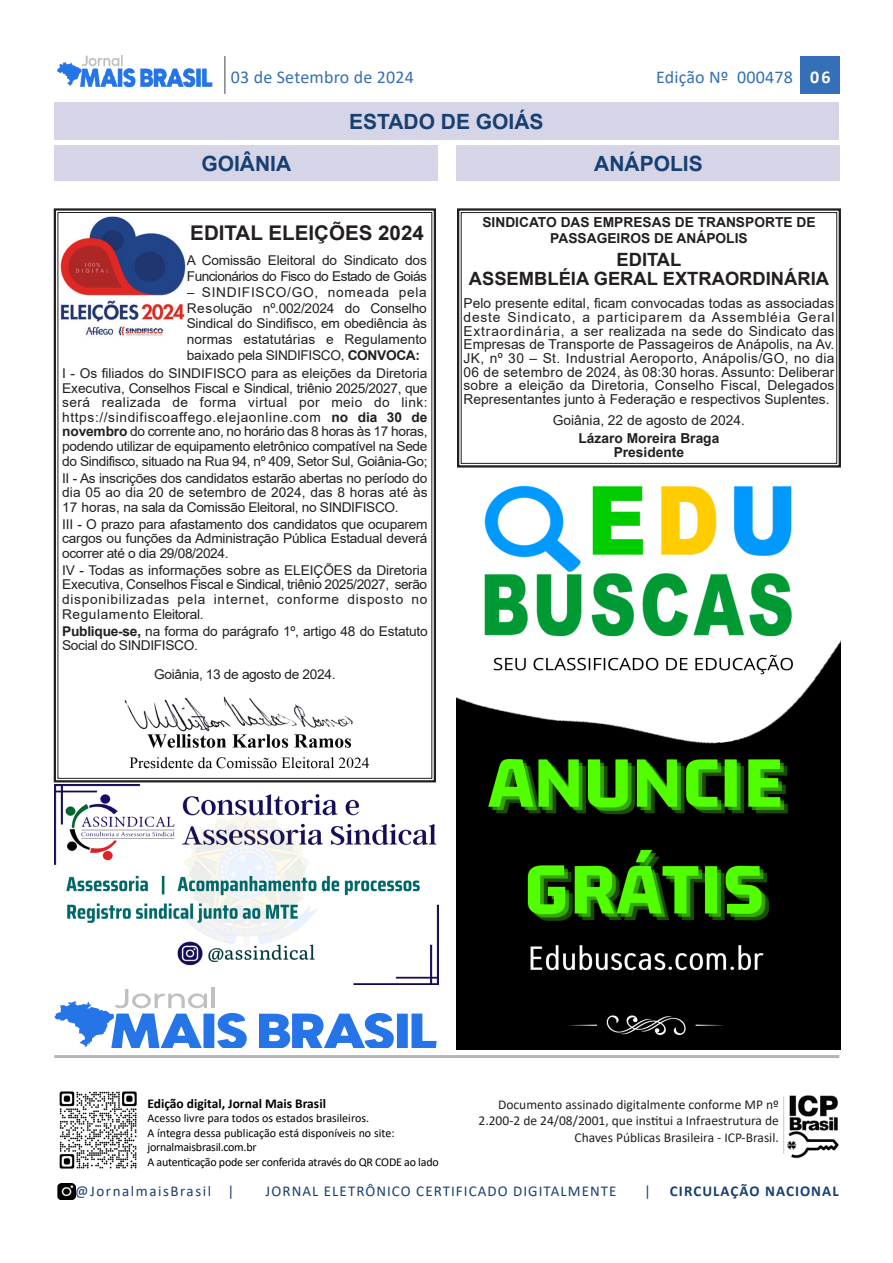
<style>
.page{position:relative;width:893px;height:1263px;background:#fff}
.page>*{position:absolute;margin:0;border:0;box-sizing:border-box;transform-origin:0 0}
.t1{font:700 21px "Arial";color:#173f72}
.t2{font:700 20.25px "Arial";color:#231f20}
.t3{font:700 18.3px/19.4px "Arial";color:#231f20;text-align:center}
.t4{font:18px "Calibri";letter-spacing:.01em;color:#346fb7}
.t5{font:15px "Calibri";letter-spacing:.07em;color:#173f72}
.t6{font:15px "Calibri";letter-spacing:.105em;color:#173f72}
.t7{font:700 15px "Calibri";letter-spacing:.07em;color:#173f72}
.t8{font:13.65px/13.6px "Arial";color:#231f20;text-align:justify}
.t9{font:700 13.65px/16px "Arial";color:#231f20;text-align:center}
.t10{font:13.5px/14.5px "Arial";letter-spacing:-.025em;color:#231f20;text-align:justify}
.t11{font:13.5px/16.2px "Calibri";color:#231f20;text-align:right}
.t12{font:700 13.5px "Calibri";color:#000}
.t13{font:12px/14.4px "Calibri";letter-spacing:-.01em;color:#000}
.s1{font-weight:700;color:#fff}
.s2{font-weight:700}
</style>
<div class="page">
<div style="left:800px;top:56px;width:40px;height:38px;background:#346fb7"></div>
<hr style="left:224px;top:56px;width:2px;height:38px;background:#808285">
<img style="left:57px;top:56px;width:156px;height:32px">
<img style="left:59px;top:1091px;width:78px;height:78px">
<img style="left:57px;top:1184px;width:18px;height:16px">
<hr style="left:54px;top:1055px;width:785px;height:3px;background:#b5b6b6">
<img style="left:783px;top:1095px;width:56px;height:64px">
<hr style="left:783px;top:1096px;width:1px;height:57px;background:#c7c7d9">
<div style="left:54px;top:102px;width:785px;height:38px;background:#d5d5e7"></div>
<div style="left:54px;top:145px;width:384px;height:36px;background:#d5d5e7"></div>
<div style="left:456px;top:145px;width:384px;height:36px;background:#d5d5e7"></div>
<div style="left:457px;top:208px;width:384px;height:259px;border:2px solid #231f20"></div>
<div style="left:461px;top:212px;width:376px;height:252px;border:1px solid #231f20"></div>
<img style="left:54px;top:784px;width:384px;height:201px">
<div style="left:54px;top:208px;width:382px;height:574px;border:2px solid #231f20"></div>
<img style="left:61px;top:216px;width:125px;height:120px">
<img style="left:124px;top:696px;width:246px;height:73px">
<hr style="left:212px;top:988px;width:3px;height:20px;background:#c0c0c0">
<svg style="left:54px;top:989px;width:193px;height:59px"></svg>
<svg style="left:259px;top:1013px;width:178px;height:35px"></svg>
<img style="left:456px;top:485px;width:384px;height:564px">
<h3 class="t4" style="left:231px;top:65px;width:184px">03 de Setembro de 2024</h3>
<h3 class="t4" style="left:656px;top:65px;width:176px">Edição Nº 000478 <span class="s1">06</span></h3>
<h1 class="t1" style="left:349px;top:106px;width:196px">ESTADO DE GOIÁS</h1>
<h1 class="t1" style="left:201px;top:148px;width:91px">GOIÂNIA</h1>
<h1 class="t1" style="left:594px;top:148px;width:110px">ANÁPOLIS</h1>
<h2 class="t2" style="left:190px;top:218px;width:235px">EDITAL ELEIÇÕES 2024</h2>
<p class="t10" style="left:187px;top:253px;width:242px;line-height:15.8px">A Comissão Eleitoral do Sindicato dos<br>Funcionários do Fisco do Estado de Goiás</p>
<p class="t10" style="left:187px;top:284px;width:242px;line-height:15.8px">– SINDIFISCO/GO, nomeada pela Resolução nº.002/2024 do Conselho Sindical do Sindifisco, em obediência às normas estatutárias e Regulamento baixado pela SINDIFISCO, <span class="s2">CONVOCA:</span></p>
<p class="t10" style="left:62px;top:366px;width:367px">I - Os filiados do SINDIFISCO para as eleições da Diretoria Executiva, Conselhos Fiscal e Sindical, triênio 2025/2027, que será realizada de forma virtual por meio do link: https://sindifiscoaffego.elejaonline.com <span class="s2">no dia 30 de novembro</span> do corrente ano, no horário das 8 horas às 17 horas, podendo utilizar de equipamento eletrônico compatível na Sede do Sindifisco, situado na Rua 94, nº 409, Setor Sul, Goiânia-Go;</p>
<p class="t10" style="left:62px;top:470px;width:367px">II - As inscrições dos candidatos estarão abertas no período do dia 05 ao dia 20 de setembro de 2024, das 8 horas até às 17 horas, na sala da Comissão Eleitoral, no SINDIFISCO.</p>
<p class="t10" style="left:62px;top:516px;width:367px">III - O prazo para afastamento dos candidatos que ocuparem cargos ou funções da Administração Pública Estadual deverá ocorrer até o dia 29/08/2024.</p>
<p class="t10" style="left:62px;top:563px;width:367px">IV - Todas as informações sobre as ELEIÇÕES da Diretoria Executiva, Conselhos Fiscal e Sindical, triênio 2025/2027, serão disponibilizadas pela internet, conforme disposto no Regulamento Eleitoral.</p>
<p class="t10" style="left:62px;top:623px;width:367px"><span class="s2">Publique-se,</span> na forma do parágrafo 1º, artigo 48 do Estatuto<br>Social do SINDIFISCO.</p>
<p class="t10" style="left:154px;top:667px;width:183px">Goiânia, 13 de agosto de 2024.</p>
<p class="t9" style="left:482px;top:214px;width:335px">SINDICATO DAS EMPRESAS DE TRANSPORTE DE<br>PASSAGEIROS DE ANÁPOLIS</p>
<h3 class="t3" style="left:469px;top:250px;width:362px">EDITAL<br>ASSEMBLÉIA GERAL EXTRAORDINÁRIA</h3>
<p class="t8" style="left:464px;top:296px;width:372px">Pelo presente edital, ficam convocadas todas as associadas deste Sindicato, a participarem da Assembléia Geral Extraordinária, a ser realizada na sede do Sindicato das Empresas de Transporte de Passageiros de Anápolis, na Av.<br>JK, nº 30 – St. Industrial Aeroporto, Anápolis/GO, no dia 06 de setembro de 2024, às 08:30 horas. Assunto: Deliberar sobre a eleição da Diretoria, Conselho Fiscal, Delegados Representantes junto à Federação e respectivos Suplentes.</p>
<p class="t8" style="left:553px;top:413px;width:194px">Goiânia, 22 de agosto de 2024.</p>
<p class="t9" style="left:579px;top:431px;width:142px;line-height:14.4px">Lázaro Moreira Braga<br>Presidente</p>
<p class="t12" style="left:147px;top:1094px;width:180px">Edição digital, Jornal Mais Brasil</p>
<p class="t13" style="left:147px;top:1111px;width:293px">Acesso livre para todos os estados brasileiros.<br>A íntegra dessa publicação está disponíveis no site: jornalmaisbrasil.com.br<br>A autenticação pode ser conferida através do QR CODE ao lado</p>
<p class="t11" style="left:479px;top:1096px;width:302px">Documento assinado digitalmente conforme MP nº<br>2.200-2 de 24/08/2001, que institui a Infraestrutura de<br>Chaves Públicas Brasileira - ICP-Brasil.</p>
<p class="t6" style="left:75px;top:1181px;width:161px">@JornalmaisBrasil |</p>
<p class="t5" style="left:266px;top:1181px;width:352px">JORNAL ELETRÔNICO CERTIFICADO DIGITALMENTE</p>
<p class="t5" style="left:644px;top:1181px;width:8px">|</p>
<p class="t7" style="left:670px;top:1181px;width:170px">CIRCULAÇÃO NACIONAL</p>
</div>
